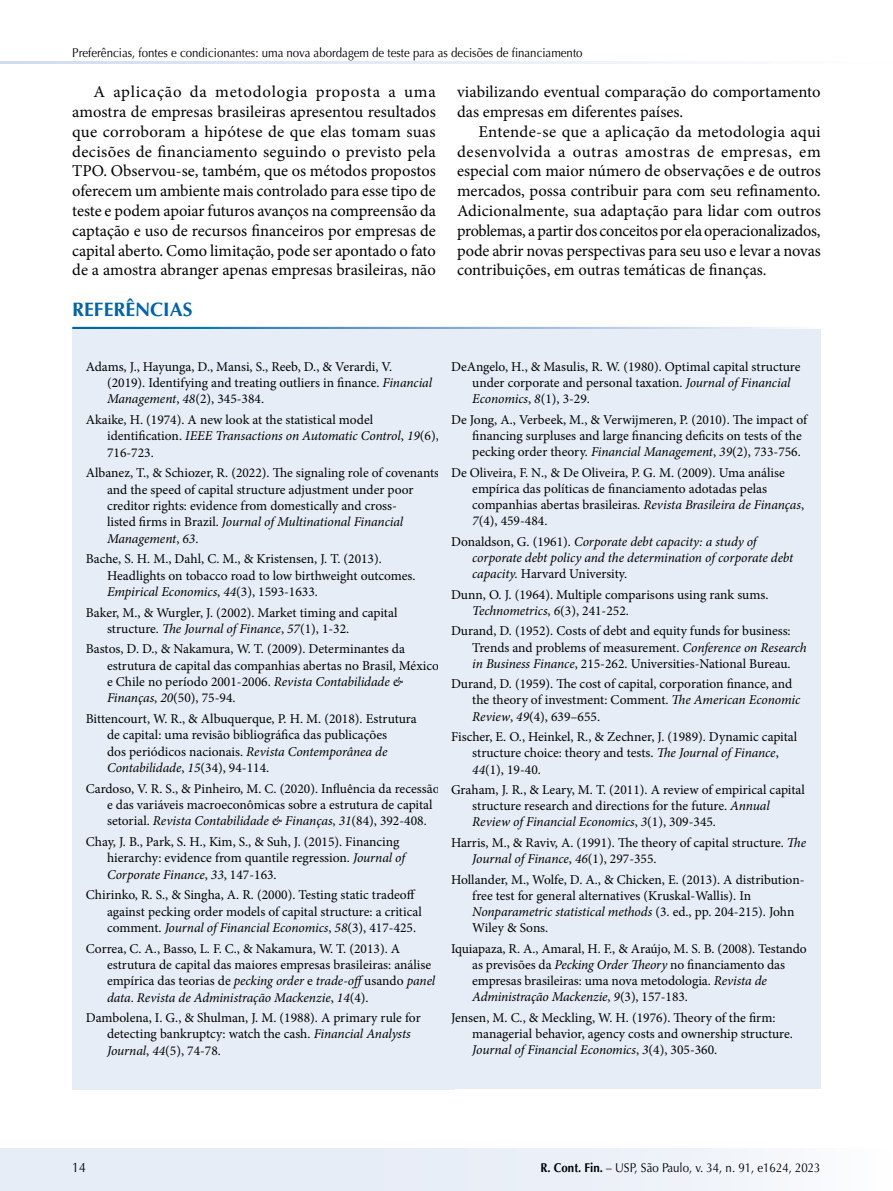
<style>
.page{position:relative;width:893px;height:1191px;background:#fff}
.page>*{position:absolute;margin:0;border:0;box-sizing:border-box;transform-origin:0 0}
.t1{font:700 19.5px "Optima LT Std";color:#0064a7}
.t2{font:16.5px/19.8px "Minion Pro";color:#000;text-align:justify}
.t3{font:13.5px/16.4px "Minion Pro";color:#000}
.t4{font:italic 13.5px/16.2px "Minion Pro";letter-spacing:-.01em;color:#000}
.t5{font:13.5px "Optima LT Std";color:#000;scale:.9 1}
.t6{font:12.75px "Optima LT Std";color:#000;scale:.9 1}
.s1{font-style:italic}
.s2{font-style:normal}
.s3{font-weight:700}
</style>
<div class="page">
<div style="left:0;top:1148px;width:893px;height:43px;background:#e7edf7"></div>
<hr style="left:0;top:61px;width:893px;height:3px;background:#cfdbee">
<div style="left:73px;top:329px;width:382px;height:109px;background:#e7edf7"></div>
<div style="left:73px;top:436px;width:382px;height:142px;background:#e7edf7"></div>
<div style="left:73px;top:575px;width:382px;height:93px;background:#e7edf7"></div>
<div style="left:73px;top:612px;width:382px;height:125px;background:#e7edf7"></div>
<div style="left:73px;top:681px;width:382px;height:126px;background:#e7edf7"></div>
<div style="left:73px;top:804px;width:382px;height:109px;background:#e7edf7"></div>
<div style="left:73px;top:911px;width:382px;height:125px;background:#e7edf7"></div>
<div style="left:73px;top:980px;width:382px;height:109px;background:#e7edf7"></div>
<div style="left:438px;top:329px;width:382px;height:109px;background:#e7edf7"></div>
<div style="left:438px;top:435px;width:382px;height:125px;background:#e7edf7"></div>
<div style="left:438px;top:557px;width:382px;height:93px;background:#e7edf7"></div>
<div style="left:438px;top:647px;width:382px;height:108px;background:#e7edf7"></div>
<div style="left:438px;top:752px;width:382px;height:109px;background:#e7edf7"></div>
<div style="left:438px;top:842px;width:382px;height:125px;background:#e7edf7"></div>
<div style="left:438px;top:911px;width:382px;height:125px;background:#e7edf7"></div>
<div style="left:438px;top:980px;width:382px;height:109px;background:#e7edf7"></div>
<p class="t6" style="left:72px;top:45px;width:568px">Preferências, fontes e condicionantes: uma nova abordagem de teste para as decisões de financiamento</p>
<p class="t2" style="left:72px;top:82px;width:365px;text-indent:21px">A aplicação da metodologia proposta a uma amostra de empresas brasileiras apresentou resultados que corroboram a hipótese de que elas tomam suas decisões de financiamento seguindo o previsto pela TPO. Observou-se, também, que os métodos propostos oferecem um ambiente mais controlado para esse tipo de teste e podem apoiar futuros avanços na compreensão da captação e uso de recursos financeiros por empresas de capital aberto. Como limitação, pode ser apontado o fato de a amostra abranger apenas empresas brasileiras, não</p>
<p class="t2" style="left:457px;top:82px;width:365px">viabilizando eventual comparação do comportamento das empresas em diferentes países.</p>
<p class="t2" style="left:457px;top:122px;width:365px;text-indent:21px">Entende-se que a aplicação da metodologia aqui desenvolvida a outras amostras de empresas, em especial com maior número de observações e de outros mercados, possa contribuir para com seu refinamento.<br>Adicionalmente, sua adaptação para lidar com outros problemas, a partir dos conceitos por ela operacionalizados, pode abrir novas perspectivas para seu uso e levar a novas contribuições, em outras temáticas de finanças.</p>
<h1 class="t1" style="left:72px;top:298px;width:122px">REFERÊNCIAS</h1>
<p class="t3" style="left:107px;top:358px;width:327px;text-indent:-21px">Adams, J., Hayunga, D., Mansi, S., Reeb, D., &amp; Verardi, V. (2019). Identifying and treating outliers in finance. <span class="s1">Financial<br>Management</span>, <span class="s1">48</span>(2), 345-384.</p>
<p class="t3" style="left:107px;top:411px;width:333px;text-indent:-21px">Akaike, H. (1974). A new look at the statistical model identification. <span class="s1">IEEE Transactions on Automatic Control</span>, <span class="s1">19</span>(6),<br>716-723.</p>
<p class="t3" style="left:107px;top:465px;width:334px;text-indent:-21px">Albanez, T., &amp; Schiozer, R. (2022). The signaling role of covenants and the speed of capital structure adjustment under poor creditor rights: evidence from domestically and cross-<br>listed firms in Brazil. <span class="s1">Journal of Multinational Financial Management</span>, <span class="s1">63</span>.</p>
<p class="t3" style="left:107px;top:551px;width:310px;text-indent:-21px">Bache, S. H. M., Dahl, C. M., &amp; Kristensen, J. T. (2013).<br>Headlights on tobacco road to low birthweight outcomes.<br><span class="s1">Empirical Economics</span>, <span class="s1">44</span>(3), 1593-1633.</p>
<p class="t3" style="left:107px;top:604px;width:292px;text-indent:-21px">Baker, M., &amp; Wurgler, J. (2002). Market timing and capital structure. <span class="s1">The Journal of Finance</span>, <span class="s1">57</span>(1), 1-32.</p>
<p class="t3" style="left:107px;top:641px;width:333px;text-indent:-21px">Bastos, D. D., &amp; Nakamura, W. T. (2009). Determinantes da estrutura de capital das companhias abertas no Brasil, México e Chile no período 2001-2006. <span class="s1">Revista Contabilidade &amp; Finanças</span>, <span class="s1">20</span>(50), 75-94.</p>
<p class="t3" style="left:107px;top:710px;width:311px;text-indent:-21px">Bittencourt, W. R., &amp; Albuquerque, P. H. M. (2018). Estrutura de capital: uma revisão bibliográfica das publicações<br>dos periódicos nacionais. <span class="s1">Revista Contemporânea de Contabilidade</span>, <span class="s1">15</span>(34), 94-114.</p>
<p class="t3" style="left:107px;top:780px;width:334px;text-indent:-21px">Cardoso, V. R. S., &amp; Pinheiro, M. C. (2020). Influência da recessão e das variáveis macroeconômicas sobre a estrutura de capital setorial. <span class="s1">Revista Contabilidade &amp; Finanças</span>, <span class="s1">31</span>(84), 392-408.</p>
<p class="t3" style="left:107px;top:833px;width:300px;text-indent:-21px">Chay, J. B., Park, S. H., Kim, S., &amp; Suh, J. (2015). Financing hierarchy: evidence from quantile regression. <span class="s1">Journal of<br>Corporate Finance</span>, <span class="s1">33</span>, 147-163.</p>
<p class="t3" style="left:107px;top:886px;width:316px;text-indent:-21px">Chirinko, R. S., &amp; Singha, A. R. (2000). Testing static tradeoff against pecking order models of capital structure: a critical comment. <span class="s1">Journal of Financial Economics</span>, <span class="s1">58</span>(3), 417-425.</p>
<p class="t3" style="left:107px;top:940px;width:330px;text-indent:-21px">Correa, C. A., Basso, L. F. C., &amp; Nakamura, W. T. (2013). A estrutura de capital das maiores empresas brasileiras: análise empírica das teorias de <span class="s1">pecking order</span> e <span class="s1">trade-off</span>usando <span class="s1">panel data</span>. <span class="s1">Revista de Administração Mackenzie</span>, <span class="s1">14</span>(4).</p>
<p class="t3" style="left:107px;top:1009px;width:315px;text-indent:-21px">Dambolena, I. G., &amp; Shulman, J. M. (1988). A primary rule for detecting bankruptcy: watch the cash. <span class="s1">Financial Analysts<br>Journal</span>, <span class="s1">44</span>(5), 74-78.</p>
<p class="t3" style="left:472px;top:358px;width:330px;text-indent:-21px">DeAngelo, H., &amp; Masulis, R. W. (1980). Optimal capital structure under corporate and personal taxation. <span class="s1">Journal of Financial<br>Economics</span>, <span class="s1">8</span>(1), 3-29.</p>
<p class="t3" style="left:472px;top:411px;width:336px;text-indent:-21px">De Jong, A., Verbeek, M., &amp; Verwijmeren, P. (2010). The impact of financing surpluses and large financing deficits on tests of the pecking order theory. <span class="s1">Financial Management</span>, <span class="s1">39</span>(2), 733-756.</p>
<p class="t3" style="left:472px;top:464px;width:333px;text-indent:-21px">De Oliveira, F. N., &amp; De Oliveira, P. G. M. (2009). Uma análise empírica das políticas de financiamento adotadas pelas companhias abertas brasileiras. <span class="s1">Revista Brasileira de Finanças</span>, <span class="s1">7</span>(4), 459-484.</p>
<p class="t4" style="left:472px;top:533px;width:323px;text-indent:-21px"><span class="s2">Donaldson, G. (1961).</span> Corporate debt capacity: a study of corporate debt policy and the determination of corporate debt capacity. <span class="s2">Harvard University.</span></p>
<p class="t3" style="left:472px;top:586px;width:298px;text-indent:-21px">Dunn, O. J. (1964). Multiple comparisons using rank sums.<br><span class="s1">Technometrics</span>, <span class="s1">6</span>(3), 241-252.</p>
<p class="t3" style="left:472px;top:623px;width:336px;text-indent:-21px">Durand, D. (1952). Costs of debt and equity funds for business:<br>Trends and problems of measurement. <span class="s1">Conference on Research in Business Finance</span>, 215-262. Universities-National Bureau.</p>
<p class="t3" style="left:472px;top:676px;width:329px;text-indent:-21px">Durand, D. (1959). The cost of capital, corporation finance, and the theory of investment: Comment. <span class="s1">The American Economic<br>Review</span>, <span class="s1">49</span>(4), 639–655.</p>
<p class="t3" style="left:472px;top:728px;width:327px;text-indent:-21px">Fischer, E. O., Heinkel, R., &amp; Zechner, J. (1989). Dynamic capital structure choice: theory and tests. <span class="s1">The Journal of Finance</span>,<br><span class="s1">44</span>(1), 19-40.</p>
<p class="t3" style="left:472px;top:781px;width:334px;text-indent:-21px">Graham, J. R., &amp; Leary, M. T. (2011). A review of empirical capital structure research and directions for the future. <span class="s1">Annual<br>Review of Financial Economics</span>, <span class="s1">3</span>(1), 309-345.</p>
<p class="t3" style="left:472px;top:834px;width:335px;text-indent:-21px">Harris, M., &amp; Raviv, A. (1991). The theory of capital structure. <span class="s1">The<br>Journal of Finance</span>, <span class="s1">46</span>(1), 297-355.</p>
<p class="t3" style="left:472px;top:871px;width:334px;text-indent:-21px">Hollander, M., Wolfe, D. A., &amp; Chicken, E. (2013). A distribution&shy;free test for general alternatives (Kruskal-Wallis). In <span class="s1">Nonparametric statistical methods</span> (3. ed., pp. 204-215). John Wiley &amp; Sons.</p>
<p class="t3" style="left:472px;top:940px;width:336px;text-indent:-21px">Iquiapaza, R. A., Amaral, H. F., &amp; Araújo, M. S. B. (2008). Testando as previsões da <span class="s1">Pecking Order Theory</span> no financiamento das empresas brasileiras: uma nova metodologia. <span class="s1">Revista de Administração Mackenzie</span>, <span class="s1">9</span>(3), 157-183.</p>
<p class="t3" style="left:472px;top:1009px;width:322px;text-indent:-21px">Jensen, M. C., &amp; Meckling, W. H. (1976). Theory of the firm: managerial behavior, agency costs and ownership structure.<br><span class="s1">Journal of Financial Economics</span>, <span class="s1">3</span>(4), 305-360.</p>
<p class="t5" style="left:72px;top:1160px;width:17px">14</p>
<p class="t6" style="left:541px;top:1160px;width:313px"><span class="s3">R. Cont. Fin.</span> – USP, São Paulo, v. 34, n. 91, e1624, 2023</p>
</div>
